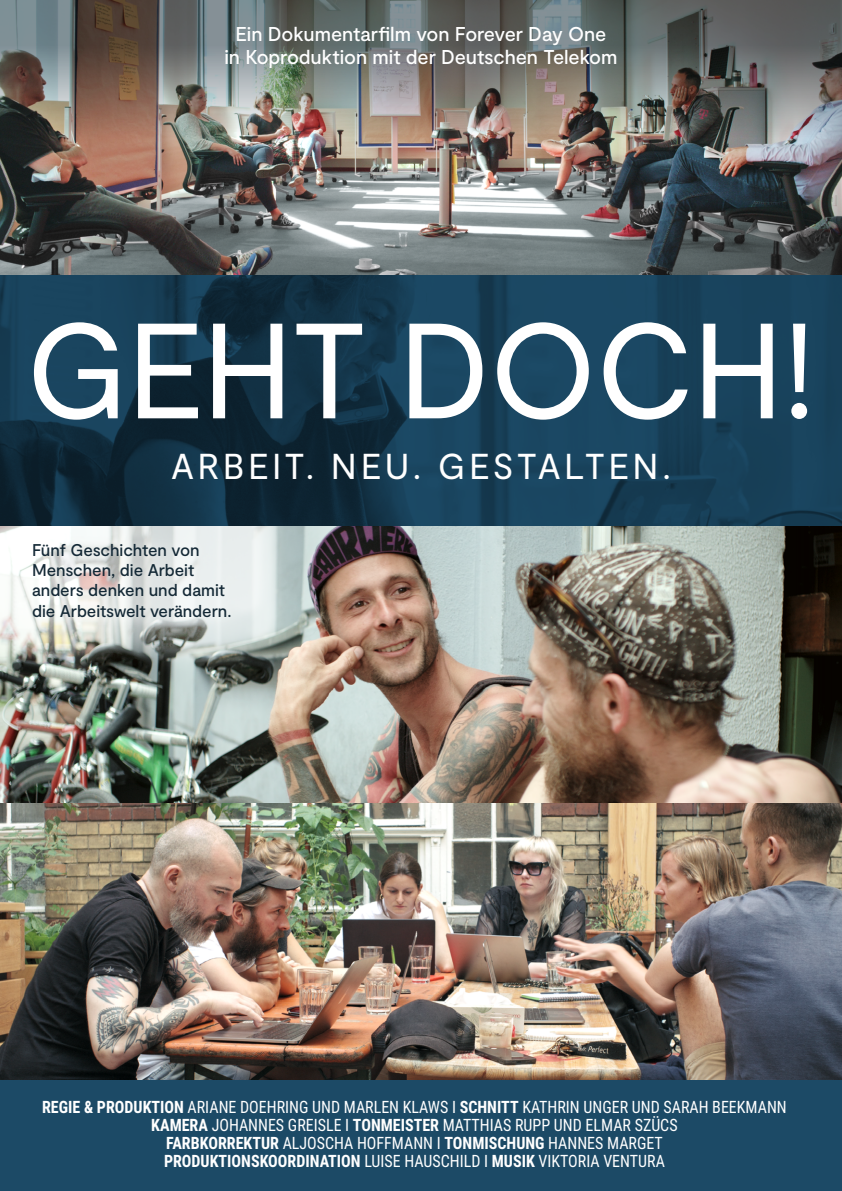
<style>
.page{position:relative;width:842px;height:1191px;background:#fff}
.page>*{position:absolute;margin:0;border:0;box-sizing:border-box;transform-origin:0 0}
.t1{font:135.2px "Moderat";letter-spacing:-.02em;color:#fff}
.t2{font:36px "Moderat";letter-spacing:.095em;color:#fff}
.t3{font:500 20px/23px "Moderat";letter-spacing:-.005em;color:#fff;text-align:center}
.t4{font:17px/18px "Roboto Condensed";color:#fff;text-align:center;scale:.94 1}
.t5{font:500 17px/20.4px "Moderat";letter-spacing:-.005em;color:#142936}
.s1{font-weight:700}
</style>
<div class="page">
<img style="left:0;top:138px;width:842px;height:941px">
<svg style="left:0;top:274px;width:842px;height:253px;background:#163b51"></svg>
<div style="left:0;top:1079px;width:842px;height:112px;background:#1c4a66"></div>
<img style="left:0;top:0;width:842px;height:138px">
<div style="left:21px;top:532px;width:221px;height:96px;background:#fff;opacity:.83"></div>
<p class="t3" style="left:224px;top:24px;width:395px">Ein Dokumentarfilm von Forever Day One<br>in Koproduktion mit der Deutschen Telekom</p>
<h1 class="t1" style="left:25px;top:292px;width:793px">GEHT DOCH!</h1>
<h2 class="t2" style="left:171px;top:445px;width:501px">ARBEIT. NEU. GESTALTEN.</h2>
<p class="t5" style="left:32px;top:540px;width:201px">Fünf Geschichten von<br>Menschen, die Arbeit anders denken und damit die Arbeitswelt verändern.</p>
<p class="t4" style="left:42px;top:1097px;width:794px"><span class="s1">REGIE &amp; PRODUKTION</span> ARIANE DOEHRING UND MARLEN KLAWS I <span class="s1">SCHNITT</span> KATHRIN UNGER UND SARAH BEEKMANN <span class="s1">KAMERA</span> JOHANNES GREISLE I <span class="s1">TONMEISTER</span> MATTHIAS RUPP UND ELMAR SZÜCS<br><span class="s1">FARBKORREKTUR</span> ALJOSCHA HOFFMANN I <span class="s1">TONMISCHUNG</span> HANNES MARGET<br><span class="s1">PRODUKTIONSKOORDINATION</span> LUISE HAUSCHILD I <span class="s1">MUSIK</span> VIKTORIA VENTURA</p>
</div>
